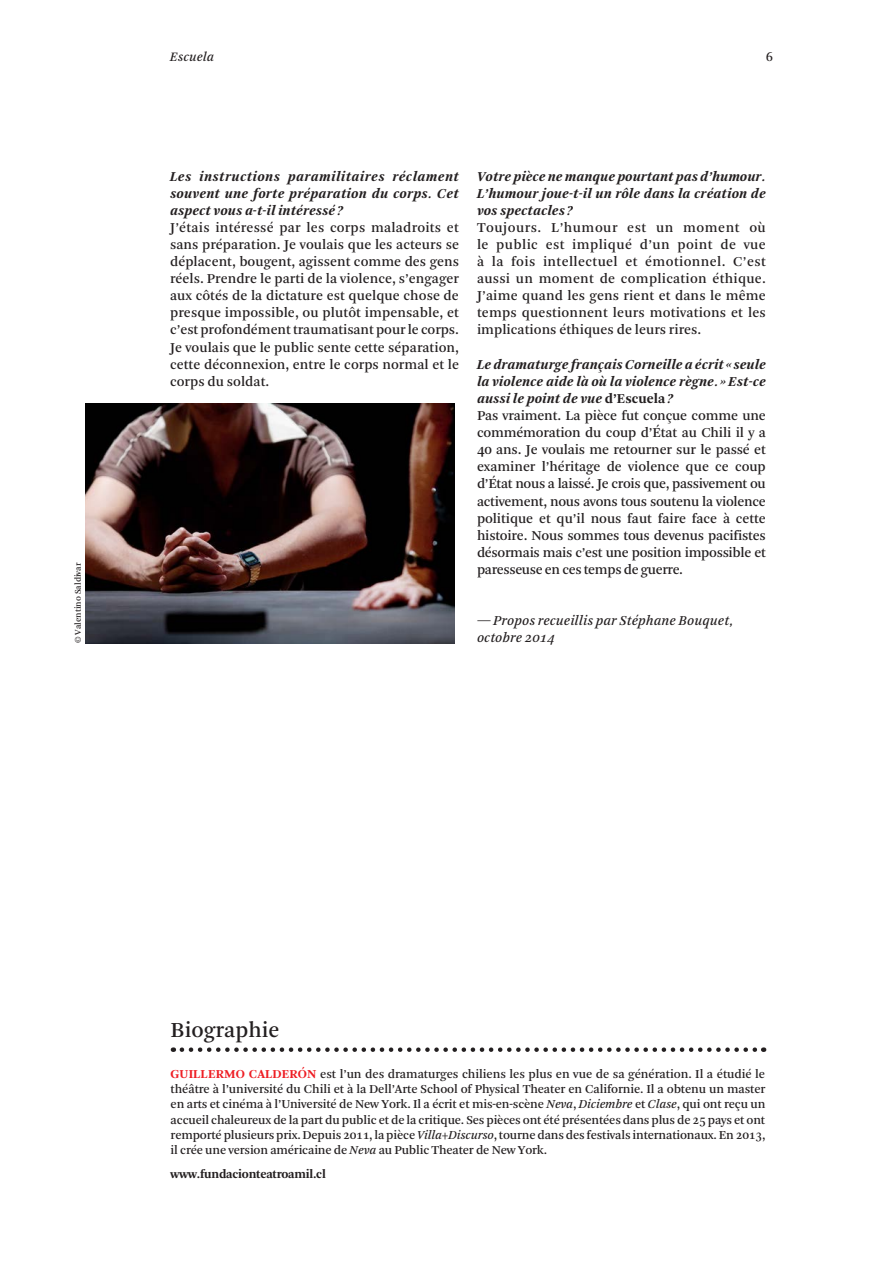
<style>
.page{position:relative;width:893px;height:1263px;background:#fff}
.page>*{position:absolute;margin:0;border:0;box-sizing:border-box;transform-origin:0 0}
.t1{font:22.5px "Arnhem";color:#231f20}
.t2{font:14.25px/17.1px "Arnhem";color:#231f20;text-align:justify}
.t3{font:italic 700 14.25px/17.1px "Arnhem";color:#231f20;text-align:justify}
.t4{font:italic 14.25px "Arnhem";color:#231f20}
.t5{font:italic 13.5px "Arnhem";color:#231f20}
.t6{font:13.5px "Arnhem";color:#231f20}
.t7{font:12.75px/15.3px "Arnhem";letter-spacing:-.015em;color:#231f20;text-align:justify}
.t8{font:700 12.75px "Arnhem";letter-spacing:-.015em;color:#231f20}
.t9{font:9px "Arnhem";color:#231f20}
.s1{font-style:normal}
.s2{font-family:"Arnhem SC";font-weight:700;color:#ee1d23}
.s3{font-style:italic}
</style>
<div class="page">
<svg style="left:182px;top:1047px;width:582px;height:5px"></svg>
<img style="left:85px;top:404px;width:369px;height:239px">
<p class="t9" style="left:73px;top:643px;width:82px;rotate:-90deg">© Valentino Saldivar</p>
<p class="t5" style="left:170px;top:50px;width:46px">Escuela</p>
<p class="t6" style="left:766px;top:50px;width:9px">6</p>
<p class="t3" style="left:170px;top:168px;width:290px">Les instructions paramilitaires réclament souvent une forte préparation du corps. Cet aspect vous a-t-il intéressé ?</p>
<p class="t2" style="left:170px;top:219px;width:290px">J’étais intéressé par les corps maladroits et sans préparation. Je voulais que les acteurs se déplacent, bougent, agissent comme des gens réels. Prendre le parti de la violence, s’engager aux côtés de la dictature est quelque chose de presque impossible, ou plutôt impensable, et c’est profondément traumatisant pour le corps.<br>Je voulais que le public sente cette séparation, cette déconnexion, entre le corps normal et le corps du soldat.</p>
<p class="t3" style="left:477px;top:168px;width:290px">Votre pièce ne manque pourtant pas d’humour.<br>L’humour joue-t-il un rôle dans la création de vos spectacles ?</p>
<p class="t2" style="left:477px;top:219px;width:290px">Toujours. L’humour est un moment où le public est impliqué d’un point de vue à la fois intellectuel et émotionnel. C’est aussi un moment de complication éthique.<br>J’aime quand les gens rient et dans le même temps questionnent leurs motivations et les implications éthiques de leurs rires.</p>
<p class="t3" style="left:477px;top:356px;width:290px">Le dramaturge français Corneille a écrit « seule la violence aide là où la violence règne.» Est-ce aussi le point de vue <span class="s1">d’Escuela</span>?</p>
<p class="t2" style="left:477px;top:407px;width:290px">Pas vraiment. La pièce fut conçue comme une commémoration du coup d’État au Chili il y a 40 ans. Je voulais me retourner sur le passé et examiner l’héritage de violence que ce coup d’État nous a laissé. Je crois que, passivement ou activement, nous avons tous soutenu la violence politique et qu’il nous faut faire face à cette histoire. Nous sommes tous devenus pacifistes désormais mais c’est une position impossible et paresseuse en ces temps de guerre.</p>
<p class="t4" style="left:477px;top:613px;width:257px">— Propos recueillis par Stéphane Bouquet,</p>
<p class="t4" style="left:477px;top:630px;width:79px">octobre 2014</p>
<p class="t1" style="left:171px;top:1017px;width:111px">Biographie</p>
<p class="t7" style="left:171px;top:1066px;width:596px"><span class="s2">GUILLERMO CALDERÓN</span> est l’un des dramaturges chiliens les plus en vue de sa génération. Il a étudié le théâtre à l’université du Chili et à la Dell’Arte School of Physical Theater en Californie. Il a obtenu un master en arts et cinéma à l’Université de New York. Il a écrit et mis-en-scène <span class="s3">Neva</span>, <span class="s3">Diciembre</span> et <span class="s3">Clase</span>, qui ont reçu un accueil chaleureux de la part du public et de la critique. Ses pièces ont été présentées dans plus de 25 pays et ont remporté plusieurs prix. Depuis 2011, la pièce <span class="s3">Villa+Discurso</span>, tourne dans des festivals internationaux. En 2013, il crée une version américaine de <span class="s3">Neva</span> au Public Theater de New York.</p>
<p class="t8" style="left:171px;top:1167px;width:157px">www.fundacionteatroamil.cl</p>
</div>
